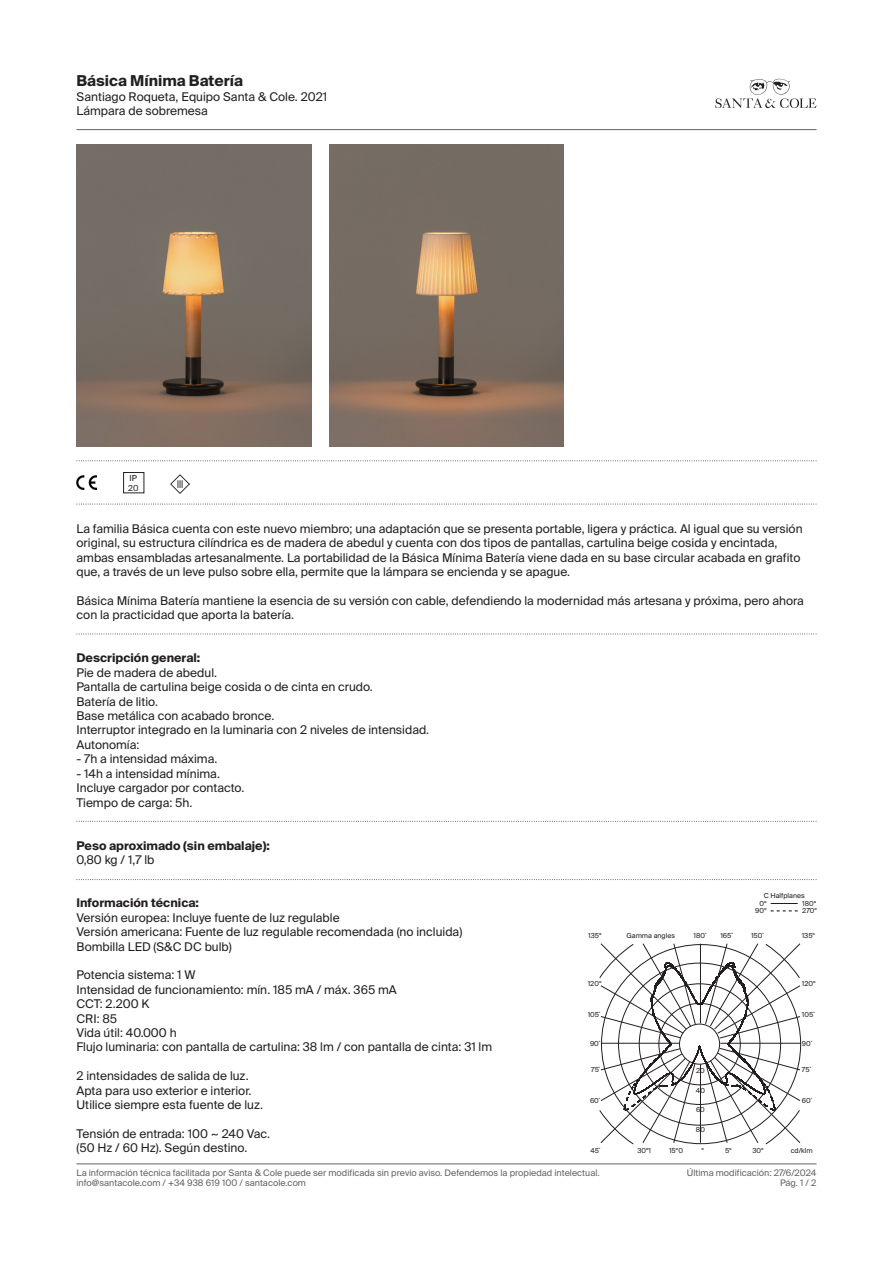
<style>
.page{position:relative;width:893px;height:1263px;background:#fff}
.page>*{position:absolute;margin:0;border:0;box-sizing:border-box;transform-origin:0 0}
.t1{font:700 15px "Suisse Intl";color:#231f20}
.t2{font:12px/14.4px "Suisse Intl";color:#231f20}
.t3{font:700 12px/14.4px "Suisse Intl";color:#231f20}
.t4{font:9px "Suisse Intl";color:#636366}
.t5{font:8.25px "Suisse Intl";color:#231f20}
.t6{font:7.5px/7.5px "Suisse BP Intl";color:#231f20;text-align:center}
.s1{font-weight:700}
.s2{font-weight:400}
</style>
<div class="page">
<svg style="left:715px;top:79px;width:101px;height:29px"></svg>
<hr style="left:77px;top:129px;width:739px;height:1px;background:#636366">
<hr style="left:77px;top:1163px;width:739px;height:1px;background:#636366">
<svg style="left:77px;top:460px;width:740px;height:1px"></svg>
<svg style="left:77px;top:504px;width:740px;height:1px"></svg>
<img style="left:77px;top:475px;width:19px;height:14px">
<svg style="left:77px;top:821px;width:740px;height:1px"></svg>
<svg style="left:77px;top:634px;width:740px;height:1px"></svg>
<svg style="left:77px;top:879px;width:740px;height:1px"></svg>
<img style="left:171px;top:474px;width:19px;height:19px">
<svg style="left:599px;top:943px;width:202px;height:201px"></svg>
<svg style="left:771px;top:910px;width:27px;height:1px"></svg>
<svg style="left:771px;top:903px;width:27px;height:1px"></svg>
<img style="left:77px;top:144px;width:234px;height:302px">
<img style="left:329px;top:144px;width:235px;height:302px">
<p class="t1" style="left:77px;top:72px;width:168px">Básica Mínima Batería</p>
<p class="t2" style="left:77px;top:89px;width:252px">Santiago Roqueta, Equipo Santa &amp; Cole. 2021<br>Lámpara de sobremesa</p>
<p class="t5" style="left:130px;top:473px;width:9px">IP</p>
<p class="t5" style="left:128px;top:483px;width:12px">20</p>
<p class="t2" style="left:77px;top:521px;width:728px">La familia Básica cuenta con este nuevo miembro; una adaptación que se presenta portable, ligera y práctica. Al igual que su versión original, su estructura cilíndrica es de madera de abedul y cuenta con dos tipos de pantallas, cartulina beige cosida y encintada, ambas ensambladas artesanalmente. La portabilidad de la Básica Mínima Batería viene dada en su base circular acabada en grafito que, a través de un leve pulso sobre ella, permite que la lámpara se encienda y se apague.</p>
<p class="t2" style="left:77px;top:593px;width:729px">Básica Mínima Batería mantiene la esencia de su versión con cable, defendiendo la modernidad más artesana y próxima, pero ahora con la practicidad que aporta la batería.</p>
<p class="t2" style="left:77px;top:651px;width:142px"><span class="s1">Descripción general:<br></span>Pie de madera de abedul.</p>
<p class="t2" style="left:77px;top:680px;width:298px">Pantalla de cartulina beige cosida o de cinta en crudo.</p>
<p class="t2" style="left:77px;top:694px;width:83px">Batería de litio.</p>
<p class="t2" style="left:77px;top:709px;width:199px">Base metálica con acabado bronce.</p>
<p class="t2" style="left:77px;top:723px;width:354px">Interruptor integrado en la luminaria con 2 niveles de intensidad.</p>
<p class="t2" style="left:77px;top:737px;width:64px">Autonomía:</p>
<p class="t2" style="left:77px;top:752px;width:142px">- 7h a intensidad máxima.</p>
<p class="t2" style="left:77px;top:766px;width:145px">- 14h a intensidad mínima.</p>
<p class="t2" style="left:77px;top:781px;width:169px">Incluye cargador por contacto.<br>Tiempo de carga: 5h.</p>
<p class="t3" style="left:77px;top:838px;width:195px">Peso aproximado (sin embalaje):<br><span class="s2">0,80 kg / 1,7 lb</span></p>
<p class="t2" style="left:77px;top:896px;width:265px"><span class="s1">Información técnica:<br></span>Versión europea: Incluye fuente de luz regulable</p>
<p class="t2" style="left:77px;top:925px;width:387px">Versión americana: Fuente de luz regulable recomendada (no incluida)</p>
<p class="t2" style="left:77px;top:939px;width:157px">Bombilla LED (S&amp;C DC bulb)</p>
<p class="t2" style="left:77px;top:968px;width:120px">Potencia sistema: 1 W</p>
<p class="t2" style="left:77px;top:982px;width:322px">Intensidad de funcionamiento: mín. 185 mA / máx. 365 mA</p>
<p class="t2" style="left:77px;top:997px;width:74px">CCT: 2.200 K</p>
<p class="t2" style="left:77px;top:1011px;width:42px">CRI: 85</p>
<p class="t2" style="left:77px;top:1025px;width:102px">Vida útil: 40.000 h</p>
<p class="t2" style="left:77px;top:1040px;width:417px">Flujo luminaria: con pantalla de cartulina: 38 lm / con pantalla de cinta: 31 lm</p>
<p class="t2" style="left:77px;top:1069px;width:174px">2 intensidades de salida de luz.</p>
<p class="t2" style="left:77px;top:1083px;width:188px">Apta para uso exterior e interior.<br>Utilice siempre esta fuente de luz.</p>
<p class="t2" style="left:77px;top:1126px;width:195px">Tensión de entrada: 100 ~ 240 Vac.</p>
<p class="t2" style="left:77px;top:1141px;width:172px">(50 Hz / 60 Hz). Según destino.</p>
<p class="t6" style="left:764px;top:892px;width:42px">C Halfplanes</p>
<p class="t6" style="left:755px;top:899px;width:13px">0º<br>90º</p>
<p class="t6" style="left:802px;top:899px;width:16px;text-align:left">180º<br>270º</p>
<p class="t6" style="left:588px;top:932px;width:15px">135º</p>
<p class="t6" style="left:751px;top:932px;width:14px">150˚</p>
<p class="t6" style="left:626px;top:932px;width:50px">Gamma angles</p>
<p class="t6" style="left:693px;top:932px;width:15px">180˚</p>
<p class="t6" style="left:720px;top:932px;width:14px">165˚</p>
<p class="t6" style="left:802px;top:932px;width:15px">135º</p>
<p class="t6" style="left:588px;top:979px;width:15px">120º</p>
<p class="t6" style="left:802px;top:979px;width:15px">120º</p>
<p class="t6" style="left:588px;top:1010px;width:14px">105˚</p>
<p class="t6" style="left:802px;top:1010px;width:14px">105˚</p>
<p class="t6" style="left:590px;top:1039px;width:12px">90˚</p>
<p class="t6" style="left:802px;top:1039px;width:12px">90˚</p>
<p class="t6" style="left:591px;top:1066px;width:11px">75˚</p>
<p class="t6" style="left:590px;top:1097px;width:12px">60˚</p>
<p class="t6" style="left:696px;top:1067px;width:10px">20</p>
<p class="t6" style="left:696px;top:1105px;width:10px">60</p>
<p class="t6" style="left:696px;top:1086px;width:10px">40</p>
<p class="t6" style="left:696px;top:1125px;width:10px">80</p>
<p class="t6" style="left:802px;top:1066px;width:11px">75˚</p>
<p class="t6" style="left:802px;top:1097px;width:12px">60˚</p>
<p class="t6" style="left:590px;top:1147px;width:12px">45˚</p>
<p class="t6" style="left:637px;top:1147px;width:15px">30º1</p>
<p class="t6" style="left:669px;top:1147px;width:15px">15º0</p>
<p class="t6" style="left:701px;top:1147px;width:4px">º</p>
<p class="t6" style="left:725px;top:1147px;width:8px">5º</p>
<p class="t6" style="left:752px;top:1147px;width:13px">30º</p>
<p class="t6" style="left:791px;top:1147px;width:23px">cd/klm</p>
<p class="t4" style="left:77px;top:1167px;width:525px">La información técnica facilitada por Santa &amp; Cole puede ser modificada sin previo aviso. Defendemos la propiedad intelectual.</p>
<p class="t4" style="left:687px;top:1167px;width:131px">Última modificación: 27/6/2024</p>
<p class="t4" style="left:77px;top:1178px;width:231px">info@santacole.com / +34 938 619 100 / santacole.com</p>
<p class="t4" style="left:780px;top:1178px;width:38px">Pág. 1 / 2</p>
</div>
